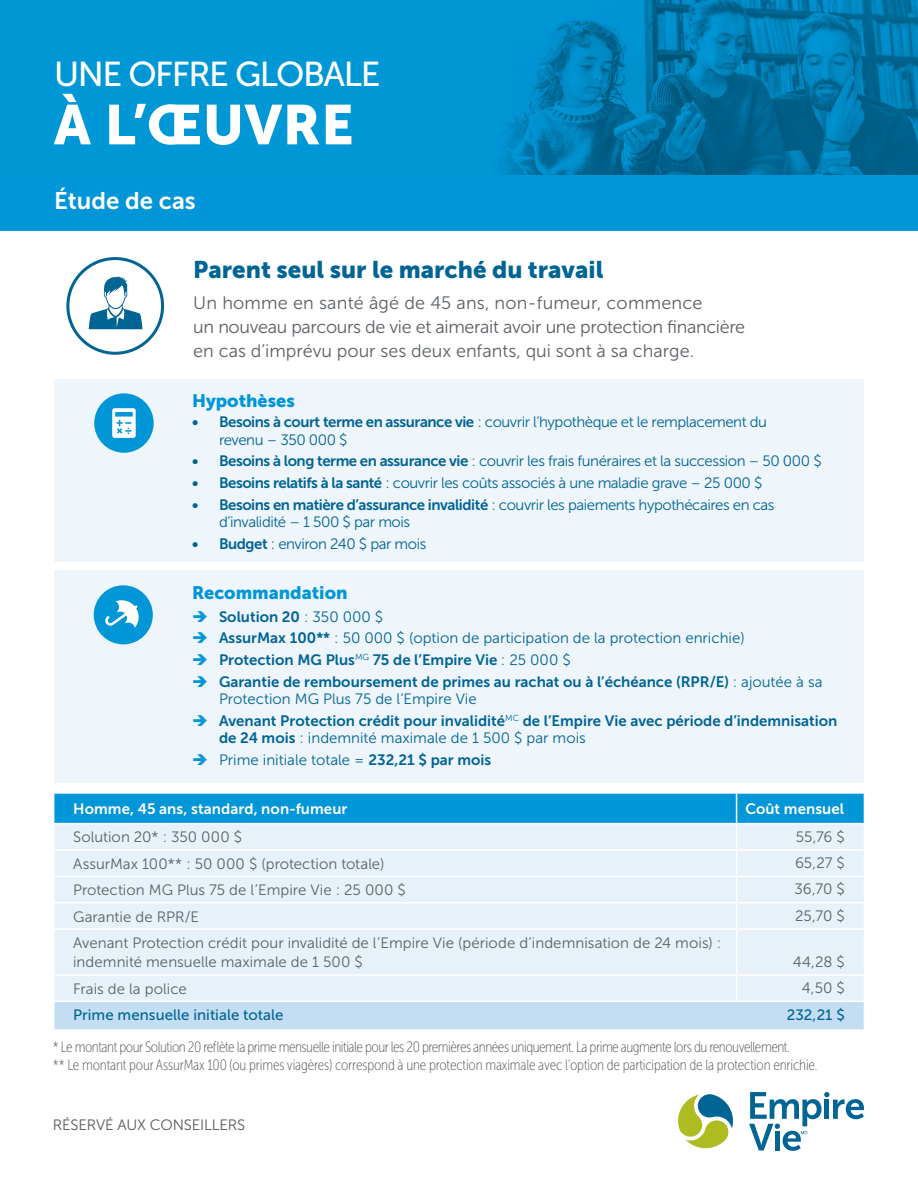
<style>
.page{position:relative;width:918px;height:1188px;background:#fff}
.page>*{position:absolute;margin:0;border:0;box-sizing:border-box;transform-origin:0 0}
.EL_Heading_1-_36_pt{font:55.5px "Museo Sans 900";letter-spacing:.01em;color:#fff}
.EL_Heading_1-_36_pt-2{font:34.5px "Museo Sans 500";letter-spacing:-.04em;color:#fff}
.EL_Heading_4_-_18_pt{font:24px "Museo Sans 900";color:#006494}
.EL_Heading_3_-_24_pt{font:24px "Museo Sans 700";color:#fff}
.EL_Heading_6_-_12_pt{font:18px/24px "Museo Sans 300";color:#5b6166}
.EL_Heading_6_-_12_pt-2{font:18px "Museo Sans 900";color:#0196d7}
.EL_Body_Text_-_10_pt{font:15px/17.2px "Museo Sans 300";letter-spacing:-.03em;color:#006494}
.EL_Body_Text_-_10_pt-2{font:15px/17.2px "Museo Sans 700";color:#006494}
.EL_Footnote_Legal{font:15px/18px "Museo Sans Cond 100";letter-spacing:-.03em;color:#57585a}
.EL_Table_Text_-_Head{font:15px/19.5px "Museo Sans 300";color:#5b6166}
.EL_Body_Text_-_10_pt-3{font:15px "Museo Sans 300";color:#006494}
.EL_Table_Header{font:15px "Museo Sans 700";letter-spacing:.005em;color:#fff}
.EL_Table_Text{font:15px "Museo Sans 300";letter-spacing:-.005em;color:#5b6166}
.EL_Table_Text_-_Head-2{font:15px "Museo Sans 500";letter-spacing:.005em;color:#006494}
.EL_Footnote_Legal-2{font:15px "Museo Sans 300";letter-spacing:-.01em;color:#57585a}
.EL_Table_Text-2{font:15px "Museo Sans 500";color:#006494}
.s1{font-family:"Museo Sans 700"}
.s2{color:#0196d7}
.s3{font-family:"Museo Sans 300"}
</style>
<div class="page">
<img style="left:0;top:0;width:918px;height:176px">
<div style="left:0;top:176px;width:918px;height:55px;background:#0196d7"></div>
<svg style="left:89px;top:276px;width:53px;height:53px"></svg>
<div style="left:66px;top:257px;width:98px;height:98px;border:3px solid #006494;border-radius:50%"></div>
<div style="left:54px;top:379px;width:810px;height:183px;background:#eef5fb"></div>
<div style="left:94px;top:393px;width:60px;height:60px;background:#0196d7;border-radius:50%"></div>
<svg style="left:112px;top:408px;width:24px;height:30px"></svg>
<div style="left:54px;top:571px;width:810px;height:212px;background:#eef5fb"></div>
<div style="left:94px;top:585px;width:59px;height:59px;background:#0196d7;border-radius:50%"></div>
<svg style="left:105px;top:600px;width:34px;height:28px"></svg>
<div style="left:54px;top:930px;width:810px;height:44px;background:#e6f1f9"></div>
<hr style="left:736px;top:930px;width:1px;height:44px;background:#fff">
<svg style="left:54px;top:976px;width:810px;height:53px;background:#d4e7f5"></svg>
<svg style="left:53px;top:793px;width:812px;height:135px;background:#b5ddf1"></svg>
<hr style="left:53px;top:823px;width:684px;height:1px;background:#fff">
<hr style="left:737px;top:823px;width:128px;height:1px;background:#fff">
<hr style="left:737px;top:849px;width:128px;height:2px;background:#fff">
<hr style="left:737px;top:876px;width:128px;height:1px;background:#fff">
<hr style="left:737px;top:902px;width:128px;height:2px;background:#fff">
<hr style="left:737px;top:1001px;width:128px;height:1px;background:#fff">
<svg style="left:678px;top:1094px;width:55px;height:55px"></svg>
<svg style="left:749px;top:1092px;width:115px;height:59px"></svg>
<h1 class="EL_Heading_1-_36_pt-2" style="left:54px;top:56px;width:328px">UNE OFFRE GLOBALE</h1>
<h1 class="EL_Heading_1-_36_pt" style="left:54px;top:93px;width:301px">À L’ŒUVRE</h1>
<h2 class="EL_Heading_3_-_24_pt" style="left:54px;top:188px;width:143px">Étude de cas</h2>
<h3 class="EL_Heading_4_-_18_pt" style="left:193px;top:256px;width:412px">Parent seul sur le marché du travail</h3>
<h4 class="EL_Heading_6_-_12_pt" style="left:193px;top:291px;width:553px">Un homme en santé âgé de 45 ans, non-fumeur, commence<br>un nouveau parcours de vie et aimerait avoir une protection financière en cas d’imprévu pour ses deux enfants, qui sont à sa charge.</h4>
<h4 class="EL_Heading_6_-_12_pt-2" style="left:192px;top:390px;width:104px">Hypothèses</h4>
<p class="EL_Body_Text_-_10_pt" style="left:219px;top:414px;width:550px;text-indent:-27px"><span class="s1">• Besoins à court terme en assurance vie</span> : couvrir l’hypothèque et le remplacement du revenu – 350 000 $</p>
<p class="EL_Body_Text_-_10_pt" style="left:192px;top:453px;width:631px"><span class="s1">• Besoins à long terme en assurance vie</span> : couvrir les frais funéraires et la succession – 50 000 $</p>
<p class="EL_Body_Text_-_10_pt" style="left:192px;top:474px;width:572px"><span class="s1">• Besoins relatifs à la santé</span> : couvrir les coûts associés à une maladie grave – 25 000 $</p>
<p class="EL_Body_Text_-_10_pt" style="left:219px;top:496px;width:557px;text-indent:-27px"><span class="s1">• Besoins en matière d’assurance invalidité</span> : couvrir les paiements hypothécaires en cas d’invalidité – 1 500 $ par mois</p>
<p class="EL_Body_Text_-_10_pt" style="left:192px;top:535px;width:236px"><span class="s1">• Budget</span> : environ 240 $ par mois</p>
<h4 class="EL_Heading_6_-_12_pt-2" style="left:192px;top:582px;width:157px">Recommandation</h4>
<p class="EL_Body_Text_-_10_pt-2" style="left:192px;top:608px;width:193px"><span class="s2">➔</span> Solution 20 <span class="s3">: 350 000 $</span></p>
<p class="EL_Body_Text_-_10_pt-3" style="left:192px;top:630px;width:554px"><span class="s2">➔</span> <span class="s1">AssurMax 100**</span> : 50 000 $ (option de participation de la protection enrichie)</p>
<p class="EL_Body_Text_-_10_pt-2" style="left:192px;top:651px;width:380px"><span class="s2">➔</span> Protection MG Plus<sup>MG</sup> 75 de l’Empire Vie <span class="s3">: 25 000 $</span></p>
<p class="EL_Body_Text_-_10_pt-2" style="left:219px;top:673px;width:605px;text-indent:-27px"><span class="s2">➔</span> Garantie de remboursement de primes au rachat ou à l’échéance (RPR/E) <span class="s3">: ajoutée à sa<br>Protection MG Plus 75 de l’Empire Vie</span></p>
<p class="EL_Body_Text_-_10_pt-2" style="left:219px;top:712px;width:620px;text-indent:-27px"><span class="s2">➔</span> Avenant Protection crédit pour invalidité<sup>MC</sup> de l’Empire Vie avec période d’indemnisation de 24 mois <span class="s3">: indemnité maximale de 1 500 $ par mois</span></p>
<p class="EL_Body_Text_-_10_pt-3" style="left:192px;top:752px;width:301px"><span class="s2">➔</span> Prime initiale totale = <span class="s1">232,21 $ par mois</span></p>
<p class="EL_Table_Header" style="left:73px;top:800px;width:276px">Homme, 45 ans, standard, non-fumeur</p>
<p class="EL_Table_Header" style="left:745px;top:800px;width:100px">Coût mensuel</p>
<h5 class="EL_Table_Text_-_Head" style="left:73px;top:828px;width:170px">Solution 20* : 350 000 $</h5>
<p class="EL_Table_Text" style="left:796px;top:828px;width:51px">55,76 $</p>
<h5 class="EL_Table_Text_-_Head" style="left:73px;top:854px;width:313px">AssurMax 100** : 50 000 $ (protection totale)</h5>
<p class="EL_Table_Text" style="left:795px;top:855px;width:51px">65,27 $</p>
<h5 class="EL_Table_Text_-_Head" style="left:73px;top:880px;width:334px">Protection MG Plus 75 de l’Empire Vie : 25 000 $</h5>
<p class="EL_Table_Text" style="left:795px;top:881px;width:52px">36,70 $</p>
<h5 class="EL_Table_Text_-_Head" style="left:73px;top:907px;width:127px">Garantie de RPR/E</h5>
<p class="EL_Table_Text" style="left:795px;top:908px;width:51px">25,70 $</p>
<h5 class="EL_Table_Text_-_Head" style="left:73px;top:933px;width:649px">Avenant Protection crédit pour invalidité de l’Empire Vie (période d’indemnisation de 24 mois) : indemnité mensuelle maximale de 1 500 $</h5>
<p class="EL_Table_Text" style="left:793px;top:954px;width:53px">44,28 $</p>
<h5 class="EL_Table_Text_-_Head" style="left:73px;top:979px;width:115px">Frais de la police</h5>
<p class="EL_Table_Text" style="left:802px;top:980px;width:45px">4,50 $</p>
<h5 class="EL_Table_Text_-_Head-2" style="left:73px;top:1007px;width:212px">Prime mensuelle initiale totale</h5>
<p class="EL_Table_Text-2" style="left:787px;top:1007px;width:60px">232,21 $</p>
<p class="EL_Footnote_Legal" style="left:53px;top:1038px;width:766px">* Le montant pour Solution 20 reflète la prime mensuelle initiale pour les 20 premières années uniquement. La prime augmente lors du renouvellement.<br>** Le montant pour AssurMax 100 (ou primes viagères) correspond à une protection maximale avec l’option de participation de la protection enrichie.</p>
<p class="EL_Footnote_Legal-2" style="left:53px;top:1117px;width:194px">RÉSERVÉ AUX CONSEILLERS</p>
</div>
